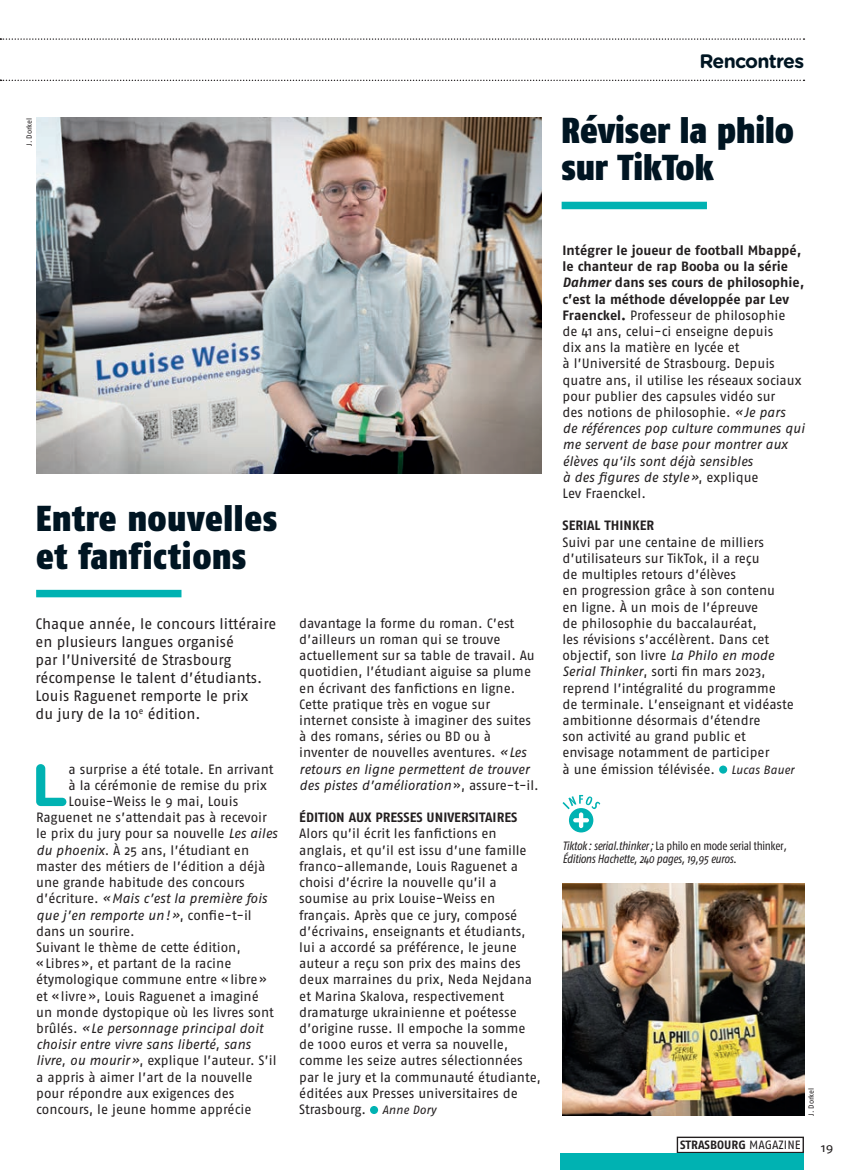
<style>
.page{position:relative;width:851px;height:1170px;background:#fff}
.page>*{position:absolute;margin:0;border:0;box-sizing:border-box;transform-origin:0 0}
.t1{font:700 59.4px "Gotham Rounded";color:#00b2b2}
.t2{font:900 36px/37.5px "Fago Co";letter-spacing:.015em;color:#001522}
.t3{font:700 19.5px "Gotham Rounded";letter-spacing:-.04em;color:#001522}
.t4{font:15px/18px "Fago No";color:#231f20}
.t5{font:13.5px/16.2px "Fago No";color:#231f20}
.t6{font:italic 13.5px "Fago No";color:#231f20}
.t7{font:700 13.5px "Fago No";color:#231f20}
.t8{font:italic 12px/13.5px "Fago Co";letter-spacing:-.02em;color:#231f20}
.t9{font:700 12px "Fago No";color:#231f20}
.t10{font:12px "Fago Ex";color:#231f20}
.t11{font:7.5px "Fago No";letter-spacing:-.015em;color:#231f20}
.s1{font-style:italic}
.s2{font-style:normal}
.s3{font-style:italic;font-size:12px}
.s4{font-weight:700}
.s5{font-weight:700;font-style:italic}
.s6{font-weight:400}
</style>
<div class="page">
<div style="left:676px;top:1136px;width:127px;height:17px;border:1px solid #231f20"></div>
<div style="left:560px;top:1153px;width:243px;height:16px;background:#00b2b2"></div>
<svg style="left:0;top:80px;width:804px;height:1px"></svg>
<svg style="left:0;top:38px;width:804px;height:2px"></svg>
<div style="left:370px;top:1105px;width:8px;height:8px;background:#00b2b2;border-radius:50%"></div>
<img style="left:36px;top:117px;width:505px;height:356px">
<img style="left:562px;top:883px;width:242px;height:232px">
<div style="left:561px;top:202px;width:145px;height:7px;background:#00b2b2"></div>
<div style="left:36px;top:589px;width:145px;height:8px;background:#00b2b2"></div>
<div style="left:719px;top:765px;width:8px;height:8px;background:#00b2b2;border-radius:50%"></div>
<svg style="left:562px;top:795px;width:38px;height:37px"></svg>
<p class="t11" style="left:25px;top:146px;width:29px;rotate:-90deg">J. Dorkel</p>
<h3 class="t3" style="left:699px;top:46px;width:106px">Rencontres</h3>
<h2 class="t2" style="left:561px;top:111px;width:234px">Réviser la philo sur TikTok</h2>
<h2 class="t2" style="left:36px;top:499px;width:242px">Entre nouvelles et fanfictions</h2>
<p class="t4" style="left:36px;top:615px;width:242px">Chaque année, le concours littéraire en plusieurs langues organisé<br>par l’Université de Strasbourg récompense le talent d’étudiants.<br>Louis Raguenet remporte le prix<br>du jury de la 10<sup>e</sup> édition.</p>
<h1 class="t1" style="left:31px;top:741px;width:38px">L</h1>
<p class="t5" style="left:69px;top:760px;width:206px">a surprise a été totale. En arrivant</p>
<p class="t5" style="left:69px;top:776px;width:200px">à la cérémonie de remise du prix</p>
<p class="t5" style="left:69px;top:793px;width:171px">Louise-Weiss le 9 mai, Louis</p>
<p class="t5" style="left:36px;top:809px;width:232px">Raguenet ne s’attendait pas à recevoir</p>
<p class="t5" style="left:36px;top:825px;width:243px">le prix du jury pour sa nouvelle <span class="s1">Les ailes</span></p>
<p class="t5" style="left:36px;top:841px;width:214px"><span class="s1">du phoenix</span>. À 25 ans, l’étudiant en</p>
<p class="t5" style="left:36px;top:857px;width:231px">master des métiers de l’édition a déjà</p>
<p class="t5" style="left:36px;top:874px;width:210px">une grande habitude des concours</p>
<p class="t6" style="left:36px;top:890px;width:232px"><span class="s2">d’écriture.</span> «Mais c’est la première fois</p>
<p class="t6" style="left:36px;top:907px;width:217px">que j’en remporte un!»<span class="s2">, confie-t-il</span></p>
<p class="t5" style="left:36px;top:922px;width:100px">dans un sourire.</p>
<p class="t5" style="left:36px;top:938px;width:206px">Suivant le thème de cette édition,</p>
<p class="t5" style="left:36px;top:955px;width:197px">«Libres», et partant de la racine</p>
<p class="t5" style="left:36px;top:971px;width:232px">étymologique commune entre «libre»</p>
<p class="t5" style="left:36px;top:987px;width:224px">et «livre», Louis Raguenet a imaginé</p>
<p class="t5" style="left:36px;top:1003px;width:239px">un monde dystopique où les livres sont</p>
<p class="t6" style="left:36px;top:1020px;width:229px"><span class="s2">brûlés.</span> «Le personnage principal doit</p>
<p class="t6" style="left:36px;top:1036px;width:216px">choisir entre vivre sans liberté, sans</p>
<p class="t5" style="left:36px;top:1052px;width:242px"><span class="s1">livre, ou mourir»</span>, explique l’auteur. S’il</p>
<p class="t5" style="left:36px;top:1068px;width:218px">a appris à aimer l’art de la nouvelle</p>
<p class="t5" style="left:36px;top:1084px;width:200px">pour répondre aux exigences des</p>
<p class="t5" style="left:36px;top:1100px;width:217px">concours, le jeune homme apprécie</p>
<p class="t5" style="left:299px;top:614px;width:241px">davantage la forme du roman. C’est d’ailleurs un roman qui se trouve actuellement sur sa table de travail. Au quotidien, l’étudiant aiguise sa plume en écrivant des fanfictions en ligne.<br>Cette pratique très en vogue sur internet consiste à imaginer des suites à des romans, séries ou BD ou à inventer de nouvelles aventures. <span class="s1">«Les retours en ligne permettent de trouver des pistes d’amélioration</span>», assure-t-il.</p>
<p class="t7" style="left:299px;top:809px;width:219px">ÉDITION AUX PRESSES UNIVERSITAIRES</p>
<p class="t5" style="left:299px;top:825px;width:243px">Alors qu’il écrit les fanfictions en anglais, et qu’il est issu d’une famille franco-allemande, Louis Raguenet a choisi d’écrire la nouvelle qu’il a soumise au prix Louise-Weiss en français. Après que ce jury, composé d’écrivains, enseignants et étudiants, lui a accordé sa préférence, le jeune auteur a reçu son prix des mains des deux marraines du prix, Neda Nejdana et Marina Skalova, respectivement dramaturge ukrainienne et poétesse d’origine russe. Il empoche la somme de 1000 euros et verra sa nouvelle, comme les seize autres sélectionnées par le jury et la communauté étudiante, éditées aux Presses universitaires de Strasbourg. <span class="s3">Anne Dory</span></p>
<p class="t5" style="left:562px;top:242px;width:243px"><span class="s4">Intégrer le joueur de football Mbappé, le chanteur de rap Booba ou la série </span><span class="s5">Dahmer</span> <span class="s4">dans ses cours de philosophie, c’est la méthode développée par Lev Fraenckel.</span> Professeur de philosophie<br>de 41 ans, celui-ci enseigne depuis<br>dix ans la matière en lycée et<br>à l’Université de Strasbourg. Depuis quatre ans, il utilise les réseaux sociaux pour publier des capsules vidéo sur<br>des notions de philosophie. <span class="s1">«Je pars<br>de références pop culture communes qui me servent de base pour montrer aux élèves qu’ils sont déjà sensibles<br>à des figures de style»</span>, explique<br>Lev Fraenckel.</p>
<p class="t7" style="left:562px;top:518px;width:93px">SERIAL THINKER</p>
<p class="t5" style="left:562px;top:533px;width:233px">Suivi par une centaine de milliers d’utilisateurs sur TikTok, il a reçu<br>de multiples retours d’élèves<br>en progression grâce à son contenu<br>en ligne. À un mois de l’épreuve<br>de philosophie du baccalauréat,<br>les révisions s’accélèrent. Dans cet objectif, son livre <span class="s1">La Philo en mode Serial Thinker</span>, sorti fin mars 2023, reprend l’intégralité du programme de terminale. L’enseignant et vidéaste ambitionne désormais d’étendre<br>son activité au grand public et envisage notamment de participer<br>à une émission télévisée. <span class="s3">Lucas Bauer</span></p>
<p class="t8" style="left:562px;top:838px;width:226px">Tiktok: serial.thinker; <span class="s2">La philo en mode serial thinker</span>,<br>Éditions Hachette, 240 pages, 19,95 euros.</p>
<p class="t11" style="left:806px;top:1115px;width:29px;rotate:-90deg">J. Dorkel</p>
<p class="t9" style="left:680px;top:1137px;width:122px">STRASBOURG <span class="s6">MAGAZINE</span></p>
<p class="t10" style="left:821px;top:1140px;width:14px">19</p>
</div>
